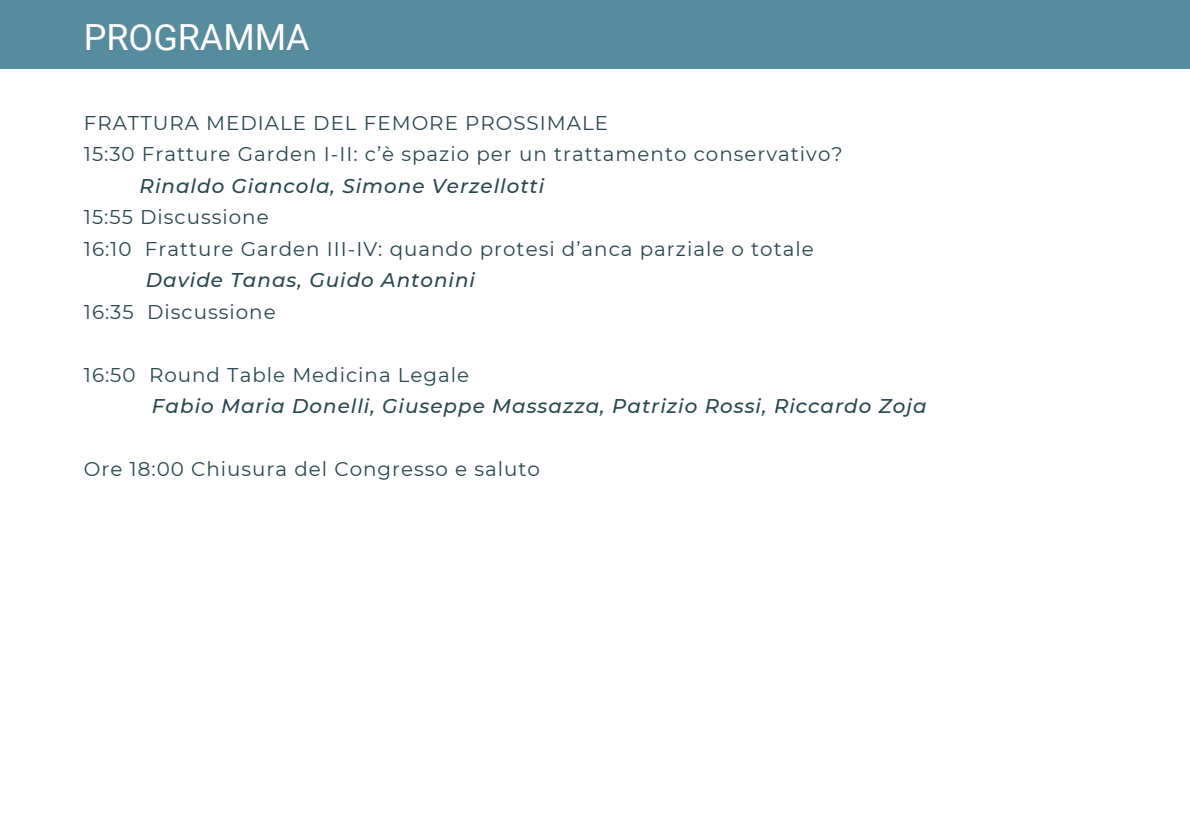
<style>
.page{position:relative;width:1190px;height:839px;background:#fff}
.page>*{position:absolute;margin:0;border:0;box-sizing:border-box;transform-origin:0 0}
.t1{font:36px "Roboto";color:#fff}
.t2{font:19.8px/31.4px "Montserrat";letter-spacing:.05em;color:#29474f}
.t3{font:italic 500 19.8px "Montserrat";letter-spacing:.05em;color:#29474f}
</style>
<div class="page">
<div style="left:0;top:0;width:1190px;height:69px;background:#578c9f"></div>
<h1 class="t1" style="left:84px;top:16px;width:227px">PROGRAMMA</h1>
<p class="t2" style="left:84px;top:107px;width:760px">FRATTURA MEDIALE DEL FEMORE PROSSIMALE<br>15:30 Fratture Garden I-II: c’è spazio per un trattamento conservativo?</p>
<p class="t3" style="left:140px;top:173px;width:406px">Rinaldo Giancola, Simone Verzellotti</p>
<p class="t2" style="left:84px;top:201px;width:731px">15:55 Discussione<br>16:10 Fratture Garden III-IV: quando protesi d’anca parziale o totale</p>
<p class="t3" style="left:146px;top:268px;width:331px">Davide Tanas, Guido Antonini</p>
<p class="t2" style="left:84px;top:296px;width:193px">16:35 Discussione</p>
<p class="t2" style="left:84px;top:359px;width:387px">16:50 Round Table Medicina Legale</p>
<p class="t3" style="left:152px;top:394px;width:776px">Fabio Maria Donelli, Giuseppe Massazza, Patrizio Rossi, Riccardo Zoja</p>
<p class="t2" style="left:84px;top:453px;width:458px">Ore 18:00 Chiusura del Congresso e saluto</p>
</div>
